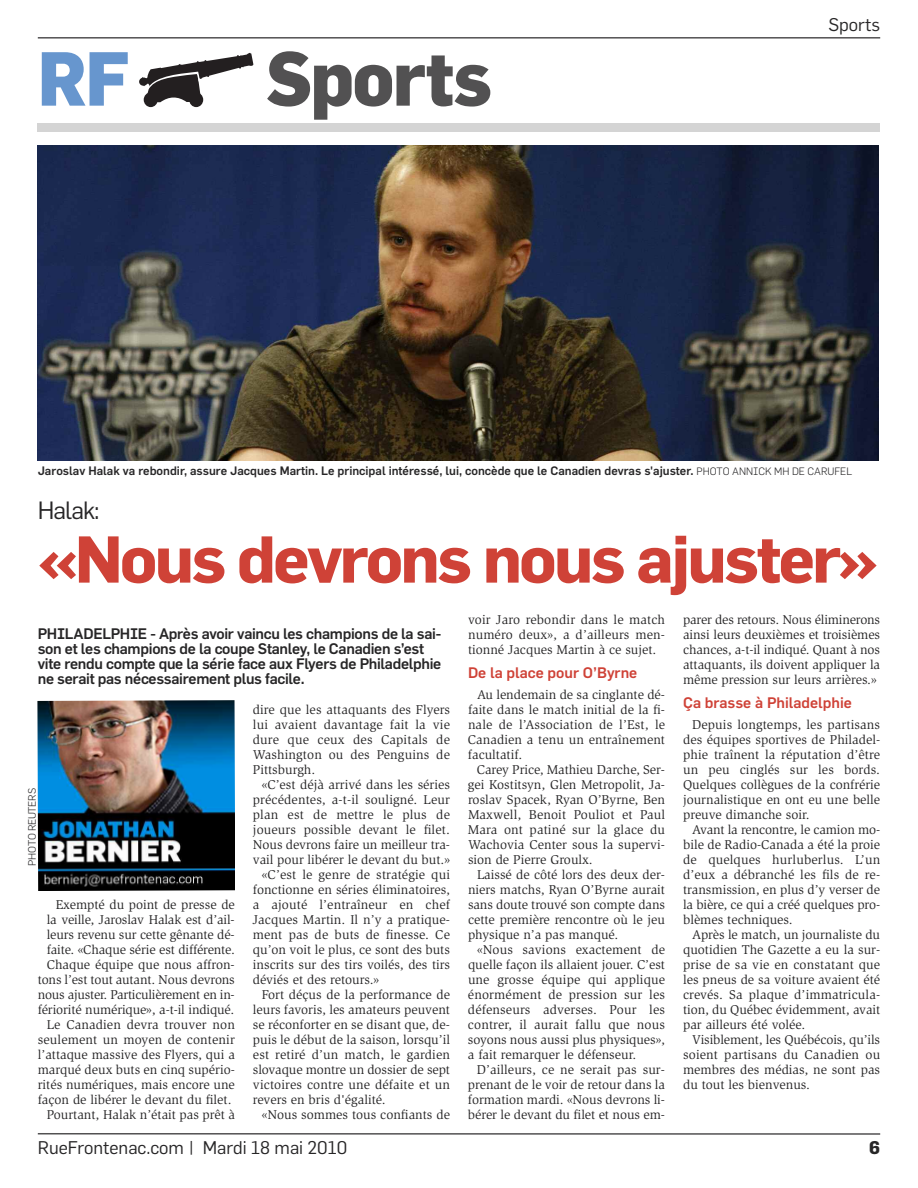
<style>
.page{position:relative;width:918px;height:1188px;background:#fff}
.page>*{position:absolute;margin:0;border:0;box-sizing:border-box;transform-origin:0 0}
.t1{font:800 75px "Flama";letter-spacing:-.02em;color:#525152;scale:.95 1}
.t2{font:800 75px "Flama";color:#6796ce;scale:.95 1}
.t3{font:700 64.8px "Flama";letter-spacing:-.04em;color:#cf4237}
.t4{font:24.6px "Flama";letter-spacing:-.04em;color:#272627}
.t5{font:18px "Flama";color:#272627}
.t6{font:700 18px "Flama";color:#272627}
.t7{font:500 15px/15px "Flama";letter-spacing:-.02em;color:#272627}
.t8{font:500 15px "Flama";color:#cf4237}
.t9{font:13.2px/15px "Slimbach Std";color:#272627;text-align:justify}
.t10{font:500 12px "Flama";color:#272627}
.t11{font:300 10.5px "Flama";letter-spacing:-.02em;color:#272627}
.s1{font-weight:300;font-size:10.5px}
</style>
<div class="page">
<hr style="left:38px;top:37px;width:842px;height:2px;background:#525152">
<hr style="left:38px;top:1133px;width:842px;height:2px;background:#525152">
<div style="left:189px;top:92px;width:14px;height:15px;background:#231f20;border-radius:50%"></div>
<div style="left:144px;top:92px;width:14px;height:15px;background:#231f20;border-radius:50%"></div>
<svg style="left:139px;top:53px;width:114px;height:49px"></svg>
<div style="left:38px;top:123px;width:842px;height:9px;background:#d4d4d4"></div>
<img style="left:38px;top:145px;width:840px;height:315px">
<img style="left:37px;top:700px;width:198px;height:191px">
<h1 class="t2" style="left:38px;top:44px;width:98px">RF</h1>
<h1 class="t1" style="left:266px;top:44px;width:239px">Sports</h1>
<h3 class="t5" style="left:828px;top:16px;width:53px">Sports</h3>
<p class="t10" style="left:38px;top:465px;width:816px">Jaroslav Halak va rebondir, assure Jacques Martin. Le principal intéressé, lui, concède que le Canadien devras s'ajuster. <span class="s1">PHOTO ANNICK MH DE CARUFEL</span></p>
<h3 class="t4" style="left:38px;top:499px;width:63px">Halak:</h3>
<h2 class="t3" style="left:38px;top:529px;width:841px">«Nous devrons nous ajuster»</h2>
<p class="t7" style="left:38px;top:627px;width:405px">PHILADELPHIE - Après avoir vaincu les champions de la sai&shy;son et les champions de la coupe Stanley, le Canadien s’est vite rendu compte que la série face aux Flyers de Philadelphie ne serait pas nécessairement plus facile.</p>
<p class="t11" style="left:27px;top:866px;width:79px;rotate:-90deg">PHOTO REUTERS</p>
<p class="t9" style="left:38px;top:898px;width:199px;text-align:right">Exempté du point de presse de<br>la veille, Jaroslav Halak est d’ail&shy;leurs revenu sur cette gênante dé&shy;faite. «Chaque série est différente.<br>Chaque équipe que nous affron&shy;tons l’est tout autant. Nous devrons nous ajuster. Particulièrement en in&shy;fériorité numérique», a-t-il indiqué.<br>Le Canadien devra trouver non seulement un moyen de contenir l’attaque massive des Flyers, qui a marqué deux buts en cinq supério&shy;rités numériques, mais encore une façon de libérer le devant du filet.<br>Pourtant, Halak n’était pas prêt à</p>
<p class="t9" style="left:253px;top:703px;width:199px">dire que les attaquants des Flyers lui avaient davantage fait la vie dure que ceux des Capitals de Washington ou des Penguins de Pittsburgh.</p>
<p class="t9" style="left:262px;top:778px;width:190px">«C’est déjà arrivé dans les séries</p>
<p class="t9" style="left:253px;top:793px;width:199px">précédentes, a-t-il souligné. Leur</p>
<p class="t9" style="left:253px;top:808px;width:199px">plan est de mettre le plus de</p>
<p class="t9" style="left:253px;top:823px;width:199px">joueurs possible devant le filet.</p>
<p class="t9" style="left:253px;top:838px;width:199px">Nous devrons faire un meilleur tra-</p>
<p class="t9" style="left:253px;top:853px;width:199px">vail pour libérer le devant du but.»</p>
<p class="t9" style="left:262px;top:868px;width:190px">«C’est le genre de stratégie qui</p>
<p class="t9" style="left:253px;top:883px;width:199px">fonctionne en séries éliminatoires,</p>
<p class="t9" style="left:253px;top:898px;width:199px">a ajouté l’entraîneur en chef</p>
<p class="t9" style="left:253px;top:913px;width:199px">Jacques Martin. Il n’y a pratique-</p>
<p class="t9" style="left:253px;top:928px;width:199px">ment pas de buts de finesse. Ce</p>
<p class="t9" style="left:253px;top:943px;width:199px">qu’on voit le plus, ce sont des buts</p>
<p class="t9" style="left:253px;top:958px;width:199px">inscrits sur des tirs voilés, des tirs</p>
<p class="t9" style="left:253px;top:973px;width:128px">déviés et des retours.»</p>
<p class="t9" style="left:262px;top:988px;width:190px">Fort déçus de la performance de</p>
<p class="t9" style="left:253px;top:1003px;width:199px">leurs favoris, les amateurs peuvent</p>
<p class="t9" style="left:253px;top:1018px;width:199px">se réconforter en se disant que, de-</p>
<p class="t9" style="left:253px;top:1033px;width:199px">puis le début de la saison, lorsqu’il</p>
<p class="t9" style="left:253px;top:1048px;width:199px">est retiré d’un match, le gardien</p>
<p class="t9" style="left:253px;top:1063px;width:199px">slovaque montre un dossier de sept</p>
<p class="t9" style="left:253px;top:1078px;width:199px">victoires contre une défaite et un</p>
<p class="t9" style="left:253px;top:1093px;width:134px">revers en bris d'égalité.</p>
<p class="t9" style="left:262px;top:1108px;width:190px">«Nous sommes tous confiants de</p>
<h3 class="t5" style="left:38px;top:1139px;width:311px">RueFrontenac.com | Mardi 18 mai 2010</h3>
<p class="t9" style="left:468px;top:613px;width:199px">voir Jaro rebondir dans le match numéro deux», a d’ailleurs men&shy;tionné Jacques Martin à ce sujet.</p>
<p class="t8" style="left:468px;top:666px;width:171px">De la place pour O’Byrne</p>
<p class="t9" style="left:468px;top:688px;width:199px;text-indent:9px">Au lendemain de sa cinglante dé&shy;faite dans le match initial de la fi&shy;nale de l’Association de l’Est, le Canadien a tenu un entraînement facultatif.</p>
<p class="t9" style="left:468px;top:763px;width:199px;text-indent:9px">Carey Price, Mathieu Darche, Ser&shy;gei Kostitsyn, Glen Metropolit, Ja&shy;roslav Spacek, Ryan O’Byrne, Ben Maxwell, Benoit Pouliot et Paul Mara ont patiné sur la glace du Wachovia Center sous la supervi&shy;sion de Pierre Groulx.</p>
<p class="t9" style="left:468px;top:868px;width:199px;text-indent:9px">Laissé de côté lors des deux der&shy;niers matchs, Ryan O’Byrne aurait sans doute trouvé son compte dans cette première rencontre où le jeu physique n’a pas manqué.</p>
<p class="t9" style="left:468px;top:943px;width:199px;text-indent:9px">«Nous savions exactement de quelle façon ils allaient jouer. C’est une grosse équipe qui applique énormément de pression sur les défenseurs adverses. Pour les contrer, il aurait fallu que nous soyons nous aussi plus physiques», a fait remarquer le défenseur.</p>
<p class="t9" style="left:468px;top:1063px;width:199px;text-indent:9px">D’ailleurs, ce ne serait pas sur&shy;prenant de le voir de retour dans la formation mardi. «Nous devrons li&shy;bérer le devant du filet et nous em-</p>
<p class="t9" style="left:683px;top:613px;width:199px">parer des retours. Nous éliminerons ainsi leurs deuxièmes et troisièmes chances, a-t-il indiqué. Quant à nos attaquants, ils doivent appliquer la même pression sur leurs arrières.»</p>
<p class="t8" style="left:683px;top:696px;width:170px">Ça brasse à Philadelphie</p>
<p class="t9" style="left:683px;top:718px;width:199px;text-indent:9px">Depuis longtemps, les partisans des équipes sportives de Philadel&shy;phie traînent la réputation d’être un peu cinglés sur les bords.<br>Quelques collègues de la confrérie journalistique en ont eu une belle preuve dimanche soir.</p>
<p class="t9" style="left:683px;top:823px;width:199px;text-indent:9px">Avant la rencontre, le camion mo&shy;bile de Radio-Canada a été la proie de quelques hurluberlus. L’un d’eux a débranché les fils de re&shy;transmission, en plus d’y verser de la bière, ce qui a créé quelques pro&shy;blèmes techniques.</p>
<p class="t9" style="left:683px;top:928px;width:199px;text-indent:9px">Après le match, un journaliste du quotidien The Gazette a eu la sur&shy;prise de sa vie en constatant que les pneus de sa voiture avaient été crevés. Sa plaque d’immatricula&shy;tion, du Québec évidemment, avait par ailleurs été volée.</p>
<p class="t9" style="left:683px;top:1033px;width:199px;text-indent:9px">Visiblement, les Québécois, qu’ils soient partisans du Canadien ou membres des médias, ne sont pas du tout les bienvenus.</p>
<h3 class="t6" style="left:869px;top:1140px;width:12px">6</h3>
</div>
